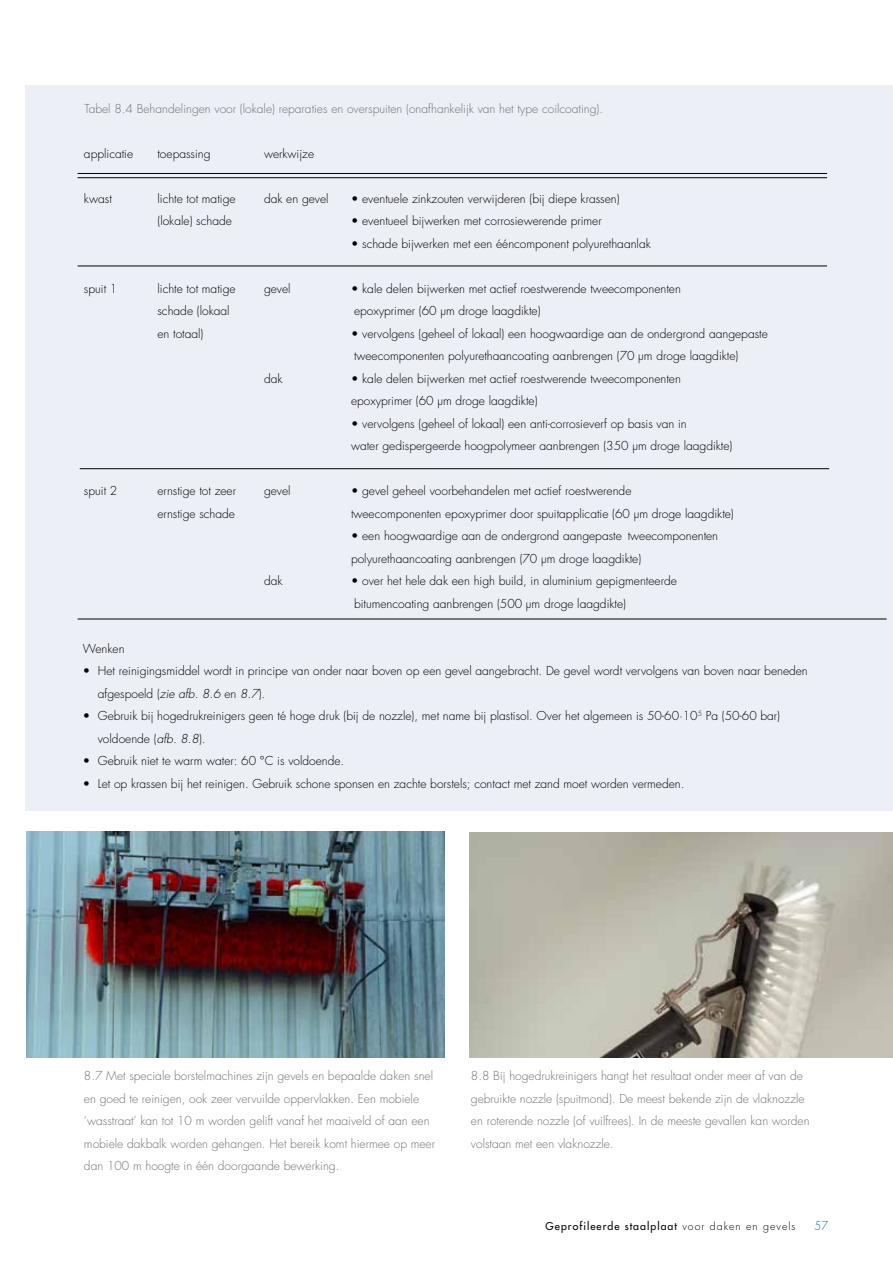
<style>
.page{position:relative;width:893px;height:1263px;background:#fff}
.page>*{position:absolute;margin:0;border:0;box-sizing:border-box;transform-origin:0 0}
.t1{font:300 12px/22.5px "Futura";color:#000}
.t2{font:300 12px/22.5px "Futura";color:#707172}
.t3{font:300 12px "Futura";color:#0a6db1;scale:.9 1}
.t4{font:10.5px "Futura";letter-spacing:.1em;color:#000}
.s1{font-style:italic}
.s2{font-weight:300}
</style>
<div class="page">
<div style="left:26px;top:85px;width:867px;height:725px;background:#edeff7"></div>
<img style="left:27px;top:831px;width:417px;height:227px">
<img style="left:470px;top:832px;width:423px;height:226px">
<hr style="left:78px;top:173px;width:749px;height:1px;background:#000">
<hr style="left:78px;top:177px;width:749px;height:1px;background:#000">
<hr style="left:78px;top:266px;width:749px;height:1px;background:#000">
<hr style="left:80px;top:468px;width:749px;height:1px;background:#000">
<hr style="left:78px;top:619px;width:809px;height:1px;background:#000">
<p class="t2" style="left:85px;top:97px;width:520px">Tabel 8.4 Behandelingen voor (lokale) reparaties en overspuiten (onafhankelijk van het type coilcoating).</p>
<p class="t1" style="left:84px;top:142px;width:51px">applicatie</p>
<p class="t1" style="left:157px;top:142px;width:55px">toepassing</p>
<p class="t1" style="left:264px;top:142px;width:52px">werkwijze</p>
<p class="t1" style="left:84px;top:187px;width:29px">kwast</p>
<p class="t1" style="left:157px;top:187px;width:80px">lichte tot matige</p>
<p class="t1" style="left:264px;top:187px;width:66px">dak en gevel</p>
<p class="t1" style="left:351px;top:187px;width:270px">• eventuele zinkzouten verwijderen (bij diepe krassen)</p>
<p class="t1" style="left:157px;top:210px;width:76px">(lokale) schade</p>
<p class="t1" style="left:351px;top:210px;width:252px">• eventueel bijwerken met corrosiewerende primer</p>
<p class="t1" style="left:351px;top:232px;width:301px">• schade bijwerken met een ééncomponent polyurethaanlak</p>
<p class="t1" style="left:84px;top:277px;width:35px">spuit 1</p>
<p class="t1" style="left:157px;top:277px;width:80px">lichte tot matige</p>
<p class="t1" style="left:264px;top:277px;width:28px">gevel</p>
<p class="t1" style="left:351px;top:277px;width:331px">• kale delen bijwerken met actief roestwerende tweecomponenten</p>
<p class="t1" style="left:157px;top:300px;width:74px">schade (lokaal</p>
<p class="t1" style="left:354px;top:300px;width:188px">epoxyprimer (60 µm droge laagdikte)</p>
<p class="t1" style="left:157px;top:322px;width:48px">en totaal)</p>
<p class="t1" style="left:351px;top:322px;width:418px">• vervolgens (geheel of lokaal) een hoogwaardige aan de ondergrond aangepaste tweecomponenten polyurethaancoating aanbrengen (70 µm droge laagdikte)</p>
<p class="t1" style="left:264px;top:367px;width:20px">dak</p>
<p class="t1" style="left:351px;top:367px;width:331px">• kale delen bijwerken met actief roestwerende tweecomponenten epoxyprimer (60 µm droge laagdikte)</p>
<p class="t1" style="left:351px;top:412px;width:383px">• vervolgens (geheel of lokaal) een anti-corrosieverf op basis van in<br>water gedispergeerde hoogpolymeer aanbrengen (350 µm droge laagdikte)</p>
<p class="t1" style="left:84px;top:480px;width:35px">spuit 2</p>
<p class="t1" style="left:157px;top:480px;width:80px">ernstige tot zeer</p>
<p class="t1" style="left:264px;top:480px;width:28px">gevel</p>
<p class="t1" style="left:351px;top:480px;width:282px">• gevel geheel voorbehandelen met actief roestwerende</p>
<p class="t1" style="left:157px;top:502px;width:79px">ernstige schade</p>
<p class="t1" style="left:351px;top:502px;width:384px">tweecomponenten epoxyprimer door spuitapplicatie (60 µm droge laagdikte)</p>
<p class="t1" style="left:351px;top:525px;width:369px">• een hoogwaardige aan de ondergrond aangepaste tweecomponenten polyurethaancoating aanbrengen (70 µm droge laagdikte)</p>
<p class="t1" style="left:264px;top:570px;width:20px">dak</p>
<p class="t1" style="left:351px;top:570px;width:327px">• over het hele dak een high build, in aluminium gepigmenteerde bitumencoating aanbrengen (500 µm droge laagdikte)</p>
<p class="t1" style="left:83px;top:637px;width:43px">Wenken</p>
<p class="t1" style="left:98px;top:660px;width:712px;text-indent:-15px">• Het reinigingsmiddel wordt in principe van onder naar boven op een gevel aangebracht. De gevel wordt vervolgens van boven naar beneden afgespoeld (<span class="s1">zie afb. 8.6</span> en <span class="s1">8.7</span>).</p>
<p class="t1" style="left:98px;top:705px;width:684px;text-indent:-15px">• Gebruik bij hogedrukreinigers geen té hoge druk (bij de nozzle), met name bij plastisol. Over het algemeen is 50-60·10<sup>5</sup> Pa (50-60 bar) voldoende (<span class="s1">afb. 8.8</span>).</p>
<p class="t1" style="left:83px;top:750px;width:263px">• Gebruik niet te warm water: 60 °C is voldoende.</p>
<p class="t1" style="left:83px;top:772px;width:603px">• Let op krassen bij het reinigen. Gebruik schone sponsen en zachte borstels; contact met zand moet worden vermeden.</p>
<p class="t2" style="left:84px;top:1065px;width:353px">8.7 Met speciale borstelmachines zijn gevels en bepaalde daken snel en goed te reinigen, ook zeer vervuilde oppervlakken. Een mobiele ‘wasstraat’ kan tot 10 m worden gelift vanaf het maaiveld of aan een mobiele dakbalk worden gehangen. Het bereik komt hiermee op meer dan 100 m hoogte in één doorgaande bewerking.</p>
<p class="t2" style="left:471px;top:1065px;width:340px">8.8 Bij hogedrukreinigers hangt het resultaat onder meer af van de gebruikte nozzle (spuitmond). De meest bekende zijn de vlaknozzle en roterende nozzle (of vuilfrees). In de meeste gevallen kan worden volstaan met een vlaknozzle.</p>
<p class="t4" style="left:546px;top:1219px;width:251px">Geprofileerde staalplaat <span class="s2">voor daken en gevels</span></p>
<p class="t3" style="left:814px;top:1217px;width:17px">57</p>
</div>
